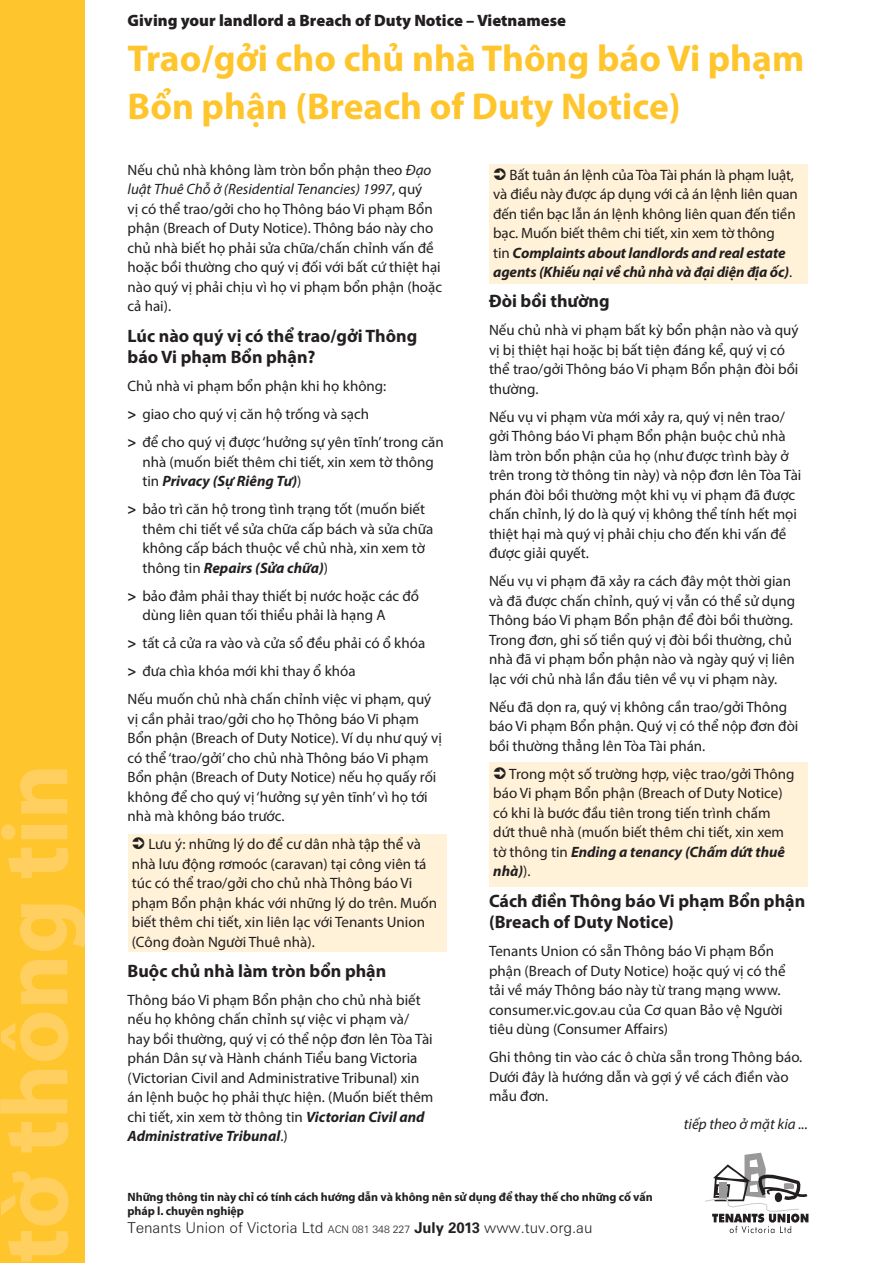
<style>
.page{position:relative;width:893px;height:1263px;background:#fff}
.page>*{position:absolute;margin:0;border:0;box-sizing:border-box;transform-origin:0 0}
.t1{font:700 94.5px "Myriad Pro";color:#ffd060}
.head{font:700 37.5px/48px "Myriad Pro";color:#ffc52d}
.subhead{font:700 18px/21.6px "Myriad Pro";color:#231f20}
.t2{font:900 16.5px "Myriad Pro";color:#231f20}
.bodytyext{font:15px/19.5px "Myriad Pro";color:#231f20}
.stipple_box_text{font:15px/19.5px "Myriad Pro";color:#231f20}
.t3{font:300 15px "Zurich BT";color:#231f20}
.bodytyext-2{font:italic 15px "Myriad Pro";color:#231f20}
.t4{font:700 12px/14.4px "Myriad Pro";letter-spacing:-.005em;color:#231f20}
.s1{font-style:italic}
.s2{font-weight:700}
.s3{font-weight:700;font-style:italic}
.s4{font-size:10.5px}
</style>
<div class="page">
<div style="left:489px;top:762px;width:319px;height:125px;background:#fff2d8"></div>
<div style="left:489px;top:164px;width:319px;height:120px;background:#fff2d8"></div>
<div style="left:128px;top:834px;width:318px;height:118px;background:#fff2d8"></div>
<div style="left:0;top:0;width:85px;height:1263px;background:#ffc52d"></div>
<svg style="left:705px;top:1153px;width:103px;height:80px"></svg>
<p class="t1" style="left:-26px;top:1263px;width:501px;rotate:-90deg">tờ thông tin</p>
<p class="t2" style="left:128px;top:11px;width:440px">Giving your landlord a Breach of Duty Notice – Vietnamese</p>
<p class="head" style="left:128px;top:33px;width:678px">Trao/gởi cho chủ nhà Thông báo Vi phạm<br>Bổn phận (Breach of Duty Notice)</p>
<p class="bodytyext" style="left:128px;top:160px;width:316px">Nếu chủ nhà không làm tròn bổn phận theo <span class="s1">Đạo luật Thuê Chỗ ở (Residential Tenancies) 1997</span>, quý<br>vị có thể trao/gởi cho họ Thông báo Vi phạm Bổn phận (Breach of Duty Notice). Thông báo này cho chủ nhà biết họ phải sửa chữa/chấn chỉnh vấn đề hoặc bồi thường cho quý vị đối với bất cứ thiệt hại nào quý vị phải chịu vì họ vi phạm bổn phận (hoặc cả hai).</p>
<p class="subhead" style="left:128px;top:324px;width:291px">Lúc nào quý vị có thể trao/gởi Thông báo Vi phạm Bổn phận?</p>
<p class="bodytyext" style="left:128px;top:376px;width:260px">Chủ nhà vi phạm bổn phận khi họ không:</p>
<p class="bodytyext" style="left:128px;top:404px;width:243px"><span class="s2">&gt;</span> giao cho quý vị căn hộ trống và sạch</p>
<p class="bodytyext" style="left:142px;top:432px;width:303px;text-indent:-15px"><span class="s2">&gt;</span> để cho quý vị được ‘hưởng sự yên tĩnh’ trong căn nhà (muốn biết thêm chi tiết, xin xem tờ thông tin <span class="s3">Privacy (Sự Riêng Tư)</span>)</p>
<p class="bodytyext" style="left:142px;top:499px;width:292px;text-indent:-15px"><span class="s2">&gt;</span> bảo trì căn hộ trong tình trạng tốt (muốn biết thêm chi tiết về sửa chữa cấp bách và sửa chữa không cấp bách thuộc về chủ nhà, xin xem tờ thông tin <span class="s3">Repairs (Sửa chữa)</span>)</p>
<p class="bodytyext" style="left:142px;top:586px;width:278px;text-indent:-15px"><span class="s2">&gt;</span> bảo đảm phải thay thiết bị nước hoặc các đồ dùng liên quan tối thiểu phải là hạng A</p>
<p class="bodytyext" style="left:128px;top:633px;width:299px"><span class="s2">&gt;</span> tất cả cửa ra vào và cửa sổ đều phải có ổ khóa</p>
<p class="bodytyext" style="left:128px;top:661px;width:230px"><span class="s2">&gt;</span> đưa chìa khóa mới khi thay ổ khóa</p>
<p class="bodytyext" style="left:128px;top:689px;width:316px">Nếu muốn chủ nhà chấn chỉnh việc vi phạm, quý vị cần phải trao/gởi cho họ Thông báo Vi phạm Bổn phận (Breach of Duty Notice). Ví dụ như quý vị có thể ‘trao/gởi’ cho chủ nhà Thông báo Vi phạm Bổn phận (Breach of Duty Notice) nếu họ quấy rối không để cho quý vị ‘hưởng sự yên tĩnh’ vì họ tới nhà mà không báo trước.</p>
<p class="stipple_box_text" style="left:132px;top:834px;width:307px;text-indent:17px">Lưu ý: những lý do để cư dân nhà tập thể và nhà lưu động rơmoóc (caravan) tại công viên tá túc có thể trao/gởi cho chủ nhà Thông báo Vi phạm Bổn phận khác với những lý do trên. Muốn biết thêm chi tiết, xin liên lạc với Tenants Union (Công đoàn Người Thuê nhà).</p>
<p class="subhead" style="left:128px;top:959px;width:260px">Buộc chủ nhà làm tròn bổn phận</p>
<p class="bodytyext" style="left:128px;top:990px;width:307px">Thông báo Vi phạm Bổn phận cho chủ nhà biết nếu họ không chấn chỉnh sự việc vi phạm và/ hay bồi thường, quý vị có thể nộp đơn lên Tòa Tài phán Dân sự và Hành chánh Tiểu bang Victoria (Victorian Civil and Administrative Tribunal) xin án lệnh buộc họ phải thực hiện. (Muốn biết thêm chi tiết, xin xem tờ thông tin <span class="s3">Victorian Civil and Administrative Tribunal</span>.)</p>
<p class="stipple_box_text" style="left:493px;top:165px;width:306px;text-indent:16px">Bất tuân án lệnh của Tòa Tài phán là phạm luật, và điều này được áp dụng với cả án lệnh liên quan đến tiền bạc lẫn án lệnh không liên quan đến tiền bạc. Muốn biết thêm chi tiết, xin xem tờ thông<br>tin <span class="s3">Complaints about landlords and real estate agents (Khiếu nại về chủ nhà và đại diện địa ốc)</span>.</p>
<p class="subhead" style="left:489px;top:290px;width:122px">Đòi bồi thường</p>
<p class="bodytyext" style="left:489px;top:320px;width:311px">Nếu chủ nhà vi phạm bất kỳ bổn phận nào và quý vị bị thiệt hại hoặc bị bất tiện đáng kể, quý vị có thể trao/gởi Thông báo Vi phạm Bổn phận đòi bồi thường.</p>
<p class="bodytyext" style="left:489px;top:407px;width:314px">Nếu vụ vi phạm vừa mới xảy ra, quý vị nên trao/ gởi Thông báo Vi phạm Bổn phận buộc chủ nhà làm tròn bổn phận của họ (như được trình bày ở trên trong tờ thông tin này) và nộp đơn lên Tòa Tài phán đòi bồi thường một khi vụ vi phạm đã được chấn chỉnh, lý do là quý vị không thể tính hết mọi thiệt hại mà quý vị phải chịu cho đến khi vấn đề được giải quyết.</p>
<p class="bodytyext" style="left:489px;top:571px;width:308px">Nếu vụ vi phạm đã xảy ra cách đây một thời gian và đã được chấn chỉnh, quý vị vẫn có thể sử dụng Thông báo Vi phạm Bổn phận để đòi bồi thường.<br>Trong đơn, ghi số tiền quý vị đòi bồi thường, chủ nhà đã vi phạm bổn phận nào và ngày quý vị liên lạc với chủ nhà lần đầu tiên về vụ vi phạm này.</p>
<p class="bodytyext" style="left:489px;top:697px;width:311px">Nếu đã dọn ra, quý vị không cần trao/gởi Thông báo Vi phạm Bổn phận. Quý vị có thể nộp đơn đòi bồi thường thẳng lên Tòa Tài phán.</p>
<p class="stipple_box_text" style="left:493px;top:764px;width:303px;text-indent:16px">Trong một số trường hợp, việc trao/gởi Thông báo Vi phạm Bổn phận (Breach of Duty Notice) có khi là bước đầu tiên trong tiến trình chấm dứt thuê nhà (muốn biết thêm chi tiết, xin xem tờ thông tin <span class="s3">Ending a tenancy (Chấm dứt thuê nhà)</span>).</p>
<p class="subhead" style="left:489px;top:889px;width:318px">Cách điền Thông báo Vi phạm Bổn phận (Breach of Duty Notice)</p>
<p class="bodytyext" style="left:489px;top:941px;width:298px">Tenants Union có sẵn Thông báo Vi phạm Bổn phận (Breach of Duty Notice) hoặc quý vị có thể tải về máy Thông báo này từ trang mạng www. consumer.vic.gov.au của Cơ quan Bảo vệ Người tiêu dùng (Consumer Affairs)</p>
<p class="bodytyext" style="left:489px;top:1047px;width:315px">Ghi thông tin vào các ô chừa sẵn trong Thông báo.<br>Dưới đây là hướng dẫn và gợi ý về cách điền vào mẫu đơn.</p>
<p class="bodytyext-2" style="left:684px;top:1115px;width:125px">tiếp theo ở mặt kia ...</p>
<p class="t4" style="left:128px;top:1189px;width:527px">Những thông tin này chỉ có tính cách hướng dẫn và không nên sử dụng để thay thế cho những cố vấn pháp l. chuyên nghiệp</p>
<p class="t3" style="left:128px;top:1219px;width:466px">Tenants Union of Victoria Ltd <span class="s4">ACN 081 348 227</span> <span class="s2">July 2013</span> www.tuv.org.au</p>
</div>
